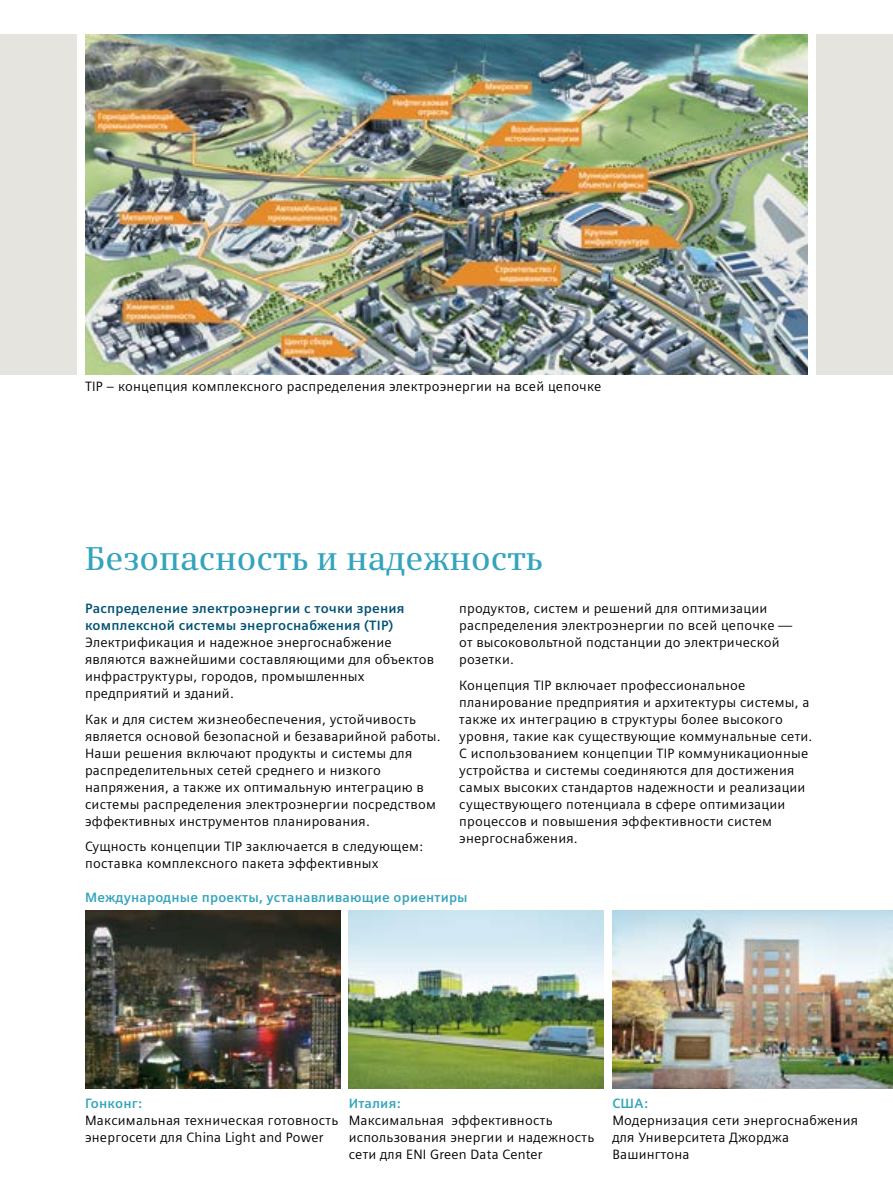
<style>
.page{position:relative;width:893px;height:1191px;background:#fff}
.page>*{position:absolute;margin:0;border:0;box-sizing:border-box;transform-origin:0 0}
.t1{font:600 33px "Siemens Serif";color:#34a4bc}
.t2{font:13.5px/17px "Siemens Sans";letter-spacing:.015em;color:#000}
.t3{font:700 13.5px/17px "Siemens Sans";letter-spacing:.015em;color:#005274}
.t4{font:700 13.5px "Siemens Sans";letter-spacing:.015em;color:#34a4bc}
</style>
<div class="page">
<div style="left:0;top:34px;width:77px;height:340px;background:#e5e4de"></div>
<div style="left:816px;top:34px;width:77px;height:340px;background:#e5e4de"></div>
<img style="left:85px;top:34px;width:723px;height:340px">
<img style="left:349px;top:910px;width:255px;height:179px">
<img style="left:612px;top:910px;width:281px;height:179px">
<img style="left:85px;top:910px;width:255px;height:179px">
<p class="t2" style="left:85px;top:378px;width:518px">TIP – концепция комплексного распределения электроэнергии на всей цепочке</p>
<h1 class="t1" style="left:85px;top:539px;width:459px">Безопасность и надежность</h1>
<p class="t3" style="left:85px;top:600px;width:321px">Распределение электроэнергии с точки зрения комплексной системы энергоснабжения (TIP)</p>
<p class="t2" style="left:85px;top:634px;width:350px">Электрификация и надежное энергоснабжение являются важнейшими составляющими для объектов инфраструктуры, городов, промышленных предприятий и зданий.</p>
<p class="t2" style="left:85px;top:710px;width:357px">Как и для систем жизнеобеспечения, устойчивость является основой безопасной и безаварийной работы.<br>Наши решения включают продукты и системы для распределительных сетей среднего и низкого напряжения, а также их оптимальную интеграцию в системы распределения электроэнергии посредством эффективных инструментов планирования.</p>
<p class="t2" style="left:85px;top:838px;width:340px">Сущность концепции TIP заключается в следующем: поставка комплексного пакета эффективных</p>
<p class="t2" style="left:459px;top:600px;width:334px">продуктов, систем и решений для оптимизации распределения электроэнергии по всей цепочке — от высоковольтной подстанции до электрической розетки.</p>
<p class="t2" style="left:459px;top:676px;width:355px">Концепция TIP включает профессиональное планирование предприятия и архитектуры системы, а также их интеграцию в структуры более высокого уровня, такие как существующие коммунальные сети.<br>С использованием концепции TIP коммуникационные устройства и системы соединяются для достижения самых высоких стандартов надежности и реализации существующего потенциала в сфере оптимизации процессов и повышения эффективности систем энергоснабжения.</p>
<p class="t4" style="left:85px;top:889px;width:384px">Международные проекты, устанавливающие ориентиры</p>
<p class="t4" style="left:85px;top:1095px;width:58px">Гонконг:</p>
<p class="t2" style="left:85px;top:1111px;width:255px">Максимальная техническая готовность энергосети для China Light and Power</p>
<p class="t4" style="left:349px;top:1095px;width:53px">Италия:</p>
<p class="t2" style="left:349px;top:1111px;width:247px">Максимальная эффективность использования энергии и надежность сети для ENI Green Data Center</p>
<p class="t4" style="left:612px;top:1095px;width:37px">США:</p>
<p class="t2" style="left:612px;top:1111px;width:247px">Модернизация сети энергоснабжения для Университета Джорджа<br>Вашингтона</p>
</div>
